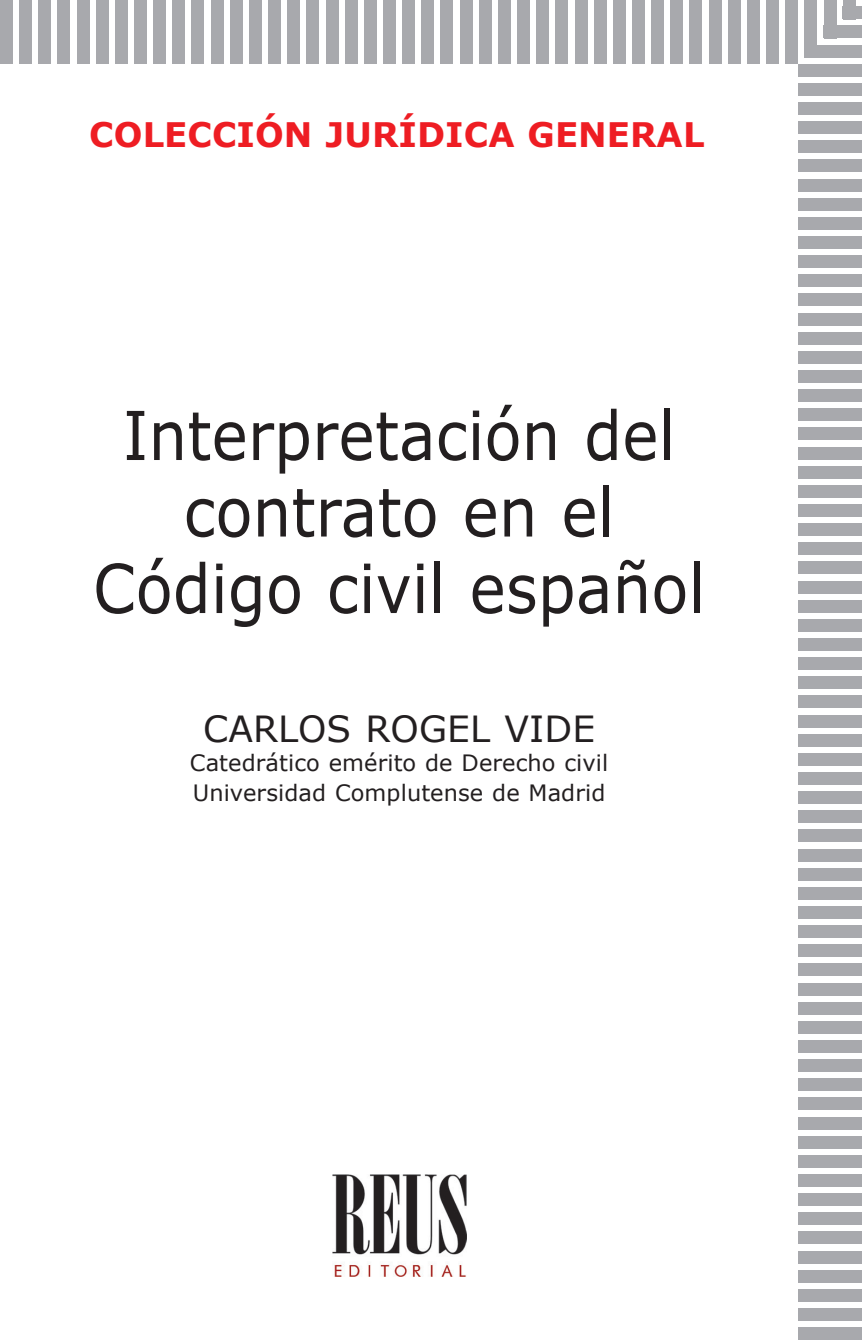
<style>
.page{position:relative;width:862px;height:1340px;background:#fff}
.page>*{position:absolute;margin:0;border:0;box-sizing:border-box;transform-origin:0 0}
.t1{font:67.5px/76.5px "Verdana";letter-spacing:.005em;color:#231f20;text-align:center;scale:.9 1}
.t2{font:36px "Verdana";letter-spacing:.005em;color:#231f20}
.t3{font:700 33.75px "Verdana";letter-spacing:.005em;color:#ee1d23}
.t4{font:22.5px/29.2px "Verdana";letter-spacing:.005em;color:#231f20}
</style>
<div class="page">
<img style="left:332px;top:1174px;width:133px;height:102px">
<div style="left:797px;top:1327px;width:64px;height:12px;background:#a8a9ad"></div>
<div style="left:797px;top:1307px;width:64px;height:13px;background:#a8a9ad"></div>
<div style="left:797px;top:1288px;width:64px;height:13px;background:#a8a9ad"></div>
<div style="left:797px;top:1269px;width:64px;height:13px;background:#a8a9ad"></div>
<div style="left:797px;top:1250px;width:64px;height:13px;background:#a8a9ad"></div>
<div style="left:797px;top:1231px;width:64px;height:13px;background:#a8a9ad"></div>
<div style="left:797px;top:1212px;width:64px;height:13px;background:#a8a9ad"></div>
<div style="left:797px;top:1193px;width:64px;height:12px;background:#a8a9ad"></div>
<div style="left:797px;top:1174px;width:64px;height:12px;background:#a8a9ad"></div>
<div style="left:797px;top:1154px;width:64px;height:13px;background:#a8a9ad"></div>
<div style="left:797px;top:1135px;width:64px;height:13px;background:#a8a9ad"></div>
<div style="left:797px;top:1116px;width:64px;height:13px;background:#a8a9ad"></div>
<div style="left:797px;top:1097px;width:64px;height:13px;background:#a8a9ad"></div>
<div style="left:797px;top:1078px;width:64px;height:13px;background:#a8a9ad"></div>
<div style="left:797px;top:1059px;width:64px;height:12px;background:#a8a9ad"></div>
<div style="left:797px;top:1040px;width:64px;height:12px;background:#a8a9ad"></div>
<div style="left:797px;top:1020px;width:64px;height:13px;background:#a8a9ad"></div>
<div style="left:797px;top:1001px;width:64px;height:13px;background:#a8a9ad"></div>
<div style="left:797px;top:982px;width:64px;height:13px;background:#a8a9ad"></div>
<div style="left:797px;top:963px;width:64px;height:13px;background:#a8a9ad"></div>
<div style="left:797px;top:944px;width:64px;height:13px;background:#a8a9ad"></div>
<div style="left:797px;top:925px;width:64px;height:13px;background:#a8a9ad"></div>
<div style="left:797px;top:906px;width:64px;height:12px;background:#a8a9ad"></div>
<div style="left:797px;top:887px;width:64px;height:12px;background:#a8a9ad"></div>
<div style="left:797px;top:867px;width:64px;height:13px;background:#a8a9ad"></div>
<div style="left:797px;top:848px;width:64px;height:13px;background:#a8a9ad"></div>
<div style="left:797px;top:829px;width:64px;height:13px;background:#a8a9ad"></div>
<div style="left:797px;top:810px;width:64px;height:13px;background:#a8a9ad"></div>
<div style="left:797px;top:791px;width:64px;height:13px;background:#a8a9ad"></div>
<div style="left:797px;top:772px;width:64px;height:12px;background:#a8a9ad"></div>
<div style="left:797px;top:753px;width:64px;height:12px;background:#a8a9ad"></div>
<div style="left:797px;top:733px;width:64px;height:13px;background:#a8a9ad"></div>
<div style="left:797px;top:714px;width:64px;height:13px;background:#a8a9ad"></div>
<div style="left:797px;top:695px;width:64px;height:13px;background:#a8a9ad"></div>
<div style="left:797px;top:676px;width:64px;height:13px;background:#a8a9ad"></div>
<div style="left:797px;top:657px;width:64px;height:13px;background:#a8a9ad"></div>
<div style="left:797px;top:638px;width:64px;height:13px;background:#a8a9ad"></div>
<div style="left:797px;top:619px;width:64px;height:12px;background:#a8a9ad"></div>
<div style="left:797px;top:600px;width:64px;height:12px;background:#a8a9ad"></div>
<div style="left:797px;top:580px;width:64px;height:13px;background:#a8a9ad"></div>
<div style="left:797px;top:561px;width:64px;height:13px;background:#a8a9ad"></div>
<div style="left:797px;top:542px;width:64px;height:13px;background:#a8a9ad"></div>
<div style="left:797px;top:523px;width:64px;height:13px;background:#a8a9ad"></div>
<div style="left:797px;top:504px;width:64px;height:13px;background:#a8a9ad"></div>
<div style="left:797px;top:485px;width:64px;height:12px;background:#a8a9ad"></div>
<div style="left:797px;top:466px;width:64px;height:12px;background:#a8a9ad"></div>
<div style="left:797px;top:446px;width:64px;height:13px;background:#a8a9ad"></div>
<div style="left:797px;top:427px;width:64px;height:13px;background:#a8a9ad"></div>
<div style="left:797px;top:408px;width:64px;height:13px;background:#a8a9ad"></div>
<div style="left:797px;top:389px;width:64px;height:13px;background:#a8a9ad"></div>
<div style="left:797px;top:370px;width:64px;height:13px;background:#a8a9ad"></div>
<div style="left:797px;top:351px;width:64px;height:13px;background:#a8a9ad"></div>
<div style="left:797px;top:332px;width:64px;height:12px;background:#a8a9ad"></div>
<div style="left:797px;top:313px;width:64px;height:12px;background:#a8a9ad"></div>
<div style="left:797px;top:293px;width:64px;height:13px;background:#a8a9ad"></div>
<div style="left:797px;top:274px;width:64px;height:13px;background:#a8a9ad"></div>
<div style="left:797px;top:255px;width:64px;height:13px;background:#a8a9ad"></div>
<div style="left:797px;top:236px;width:64px;height:13px;background:#a8a9ad"></div>
<div style="left:797px;top:217px;width:64px;height:13px;background:#a8a9ad"></div>
<div style="left:797px;top:198px;width:64px;height:12px;background:#a8a9ad"></div>
<div style="left:797px;top:179px;width:64px;height:12px;background:#a8a9ad"></div>
<div style="left:797px;top:159px;width:64px;height:13px;background:#a8a9ad"></div>
<div style="left:797px;top:140px;width:64px;height:13px;background:#a8a9ad"></div>
<div style="left:797px;top:121px;width:64px;height:13px;background:#a8a9ad"></div>
<div style="left:797px;top:102px;width:64px;height:13px;background:#a8a9ad"></div>
<div style="left:797px;top:83px;width:64px;height:13px;background:#a8a9ad"></div>
<div style="left:797px;top:64px;width:64px;height:13px;background:#a8a9ad"></div>
<div style="left:804px;top:45px;width:57px;height:12px;background:#a8a9ad"></div>
<div style="left:823px;top:26px;width:38px;height:12px;background:#a8a9ad"></div>
<div style="left:842px;top:6px;width:19px;height:13px;background:#a8a9ad"></div>
<div style="left:0;top:0;width:13px;height:64px;background:#a8a9ad"></div>
<div style="left:19px;top:0;width:13px;height:64px;background:#a8a9ad"></div>
<div style="left:38px;top:0;width:13px;height:64px;background:#a8a9ad"></div>
<div style="left:57px;top:0;width:13px;height:64px;background:#a8a9ad"></div>
<div style="left:77px;top:0;width:12px;height:64px;background:#a8a9ad"></div>
<div style="left:96px;top:0;width:12px;height:64px;background:#a8a9ad"></div>
<div style="left:115px;top:0;width:13px;height:64px;background:#a8a9ad"></div>
<div style="left:134px;top:0;width:13px;height:64px;background:#a8a9ad"></div>
<div style="left:153px;top:0;width:13px;height:64px;background:#a8a9ad"></div>
<div style="left:172px;top:0;width:13px;height:64px;background:#a8a9ad"></div>
<div style="left:191px;top:0;width:13px;height:64px;background:#a8a9ad"></div>
<div style="left:210px;top:0;width:13px;height:64px;background:#a8a9ad"></div>
<div style="left:230px;top:0;width:12px;height:64px;background:#a8a9ad"></div>
<div style="left:249px;top:0;width:12px;height:64px;background:#a8a9ad"></div>
<div style="left:268px;top:0;width:13px;height:64px;background:#a8a9ad"></div>
<div style="left:287px;top:0;width:13px;height:64px;background:#a8a9ad"></div>
<div style="left:306px;top:0;width:13px;height:64px;background:#a8a9ad"></div>
<div style="left:325px;top:0;width:13px;height:64px;background:#a8a9ad"></div>
<div style="left:344px;top:0;width:13px;height:64px;background:#a8a9ad"></div>
<div style="left:364px;top:0;width:12px;height:64px;background:#a8a9ad"></div>
<div style="left:383px;top:0;width:12px;height:64px;background:#a8a9ad"></div>
<div style="left:402px;top:0;width:13px;height:64px;background:#a8a9ad"></div>
<div style="left:421px;top:0;width:13px;height:64px;background:#a8a9ad"></div>
<div style="left:440px;top:0;width:13px;height:64px;background:#a8a9ad"></div>
<div style="left:459px;top:0;width:13px;height:64px;background:#a8a9ad"></div>
<div style="left:478px;top:0;width:13px;height:64px;background:#a8a9ad"></div>
<div style="left:497px;top:0;width:13px;height:64px;background:#a8a9ad"></div>
<div style="left:517px;top:0;width:12px;height:64px;background:#a8a9ad"></div>
<div style="left:536px;top:0;width:13px;height:64px;background:#a8a9ad"></div>
<div style="left:555px;top:0;width:13px;height:64px;background:#a8a9ad"></div>
<div style="left:574px;top:0;width:13px;height:64px;background:#a8a9ad"></div>
<div style="left:593px;top:0;width:13px;height:64px;background:#a8a9ad"></div>
<div style="left:612px;top:0;width:13px;height:64px;background:#a8a9ad"></div>
<div style="left:631px;top:0;width:13px;height:64px;background:#a8a9ad"></div>
<div style="left:651px;top:0;width:12px;height:64px;background:#a8a9ad"></div>
<div style="left:670px;top:0;width:12px;height:64px;background:#a8a9ad"></div>
<div style="left:689px;top:0;width:13px;height:64px;background:#a8a9ad"></div>
<div style="left:708px;top:0;width:13px;height:64px;background:#a8a9ad"></div>
<div style="left:727px;top:0;width:13px;height:64px;background:#a8a9ad"></div>
<div style="left:746px;top:0;width:13px;height:64px;background:#a8a9ad"></div>
<div style="left:765px;top:0;width:13px;height:64px;background:#a8a9ad"></div>
<div style="left:784px;top:0;width:13px;height:64px;background:#a8a9ad"></div>
<div style="left:804px;top:0;width:12px;height:57px;background:#a8a9ad"></div>
<div style="left:823px;top:0;width:13px;height:38px;background:#a8a9ad"></div>
<div style="left:842px;top:0;width:13px;height:19px;background:#a8a9ad"></div>
<p class="t3" style="left:89px;top:111px;width:616px">COLECCIÓN JURÍDICA GENERAL</p>
<p class="t1" style="left:93px;top:396px;width:681px">Interpretación del contrato en el<br>Código civil español</p>
<p class="t2" style="left:203px;top:704px;width:393px">CARLOS ROGEL VIDE</p>
<p class="t4" style="left:190px;top:748px;width:420px">Catedrático emérito de Derecho civil<br>Universidad Complutense de Madrid</p>
</div>
